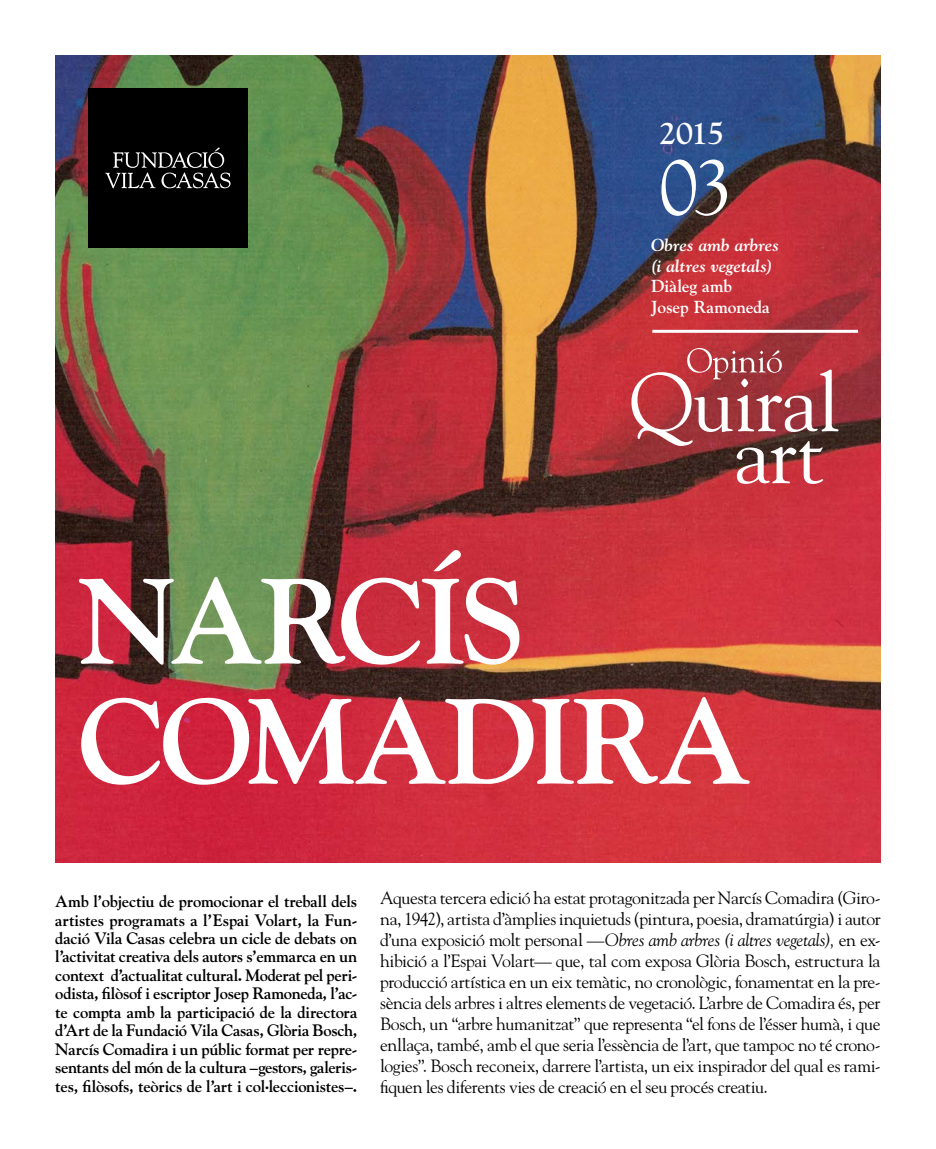
<style>
.page{position:relative;width:936px;height:1149px;background:#fff}
.page>*{position:absolute;margin:0;border:0;box-sizing:border-box;transform-origin:0 0}
.t1{font:700 120px "Goudy Std";letter-spacing:-.045em;color:#fff}
.t2{font:78.75px "Goudy Std";color:#fff}
.t3{font:700 31.5px "Goudy Std";color:#fff}
.Parrafo{font:17.7px/21px "Goudy Std";letter-spacing:-.02em;color:#000;text-align:justify}
.t4{font:italic 700 17.4px "Goudy Std";letter-spacing:-.005em;color:#fff}
.t5{font:700 17.4px/20.5px "Goudy Std";color:#fff}
.t6{font:700 16.5px/18.5px "Goudy Std";letter-spacing:-.02em;color:#000;text-align:justify}
.s1{font-style:italic}
</style>
<div class="page">
<img style="left:55px;top:55px;width:825px;height:807px">
<div style="left:88px;top:88px;width:160px;height:160px;background:#000"></div>
<svg style="left:105px;top:147px;width:125px;height:41px"></svg>
<svg style="left:631px;top:348px;width:207px;height:136px;background:#a75154"></svg>
<hr style="left:652px;top:330px;width:206px;height:3px;background:#fff">
<p class="t3" style="left:659px;top:114px;width:67px">2015</p>
<p class="t2" style="left:659px;top:139px;width:76px">03</p>
<p class="t4" style="left:651px;top:234px;width:130px">Obres amb arbres</p>
<p class="t4" style="left:651px;top:255px;width:123px">(i altres vegetals)</p>
<p class="t5" style="left:651px;top:276px;width:120px">Diàleg amb<br>Josep Ramoneda</p>
<p class="t1" style="left:78px;top:549px;width:448px">NARCÍS</p>
<p class="t1" style="left:78px;top:669px;width:674px">COMADIRA</p>
<p class="t6" style="left:55px;top:891px;width:303px">Amb l’objectiu de promocionar el treball dels artistes programats a l’Espai Volart, la Fun&shy;dació Vila Casas celebra un cicle de debats on l’activitat creativa dels autors s’emmarca en un context d’actualitat cultural. Moderat pel peri&shy;odista, filòsof i escriptor Josep Ramoneda, l’ac&shy;te compta amb la participació de la directora d’Art de la Fundació Vila Casas, Glòria Bosch, Narcís Comadira i un públic format per repre&shy;sentants del món de la cultura –gestors, galeris&shy;tes, filòsofs, teòrics de l’art i col·leccionistes–.</p>
<p class="Parrafo" style="left:380px;top:887px;width:502px">Aquesta tercera edició ha estat protagonitzada per Narcís Comadira (Giro&shy;na, 1942), artista d’àmplies inquietuds (pintura, poesia, dramatúrgia) i autor d’una exposició molt personal —<span class="s1">Obres amb arbres (i altres vegetals),</span> en ex&shy;hibició a l’Espai Volart— que, tal com exposa Glòria Bosch, estructura la producció artística en un eix temàtic, no cronològic, fonamentat en la pre&shy;sència dels arbres i altres elements de vegetació. L’arbre de Comadira és, per Bosch, un “arbre humanitzat” que representa “el fons de l’ésser humà, i que enllaça, també, amb el que seria l’essència de l’art, que tampoc no té crono&shy;logies”. Bosch reconeix, darrere l’artista, un eix inspirador del qual es rami&shy;fiquen les diferents vies de creació en el seu procés creatiu.</p>
</div>
